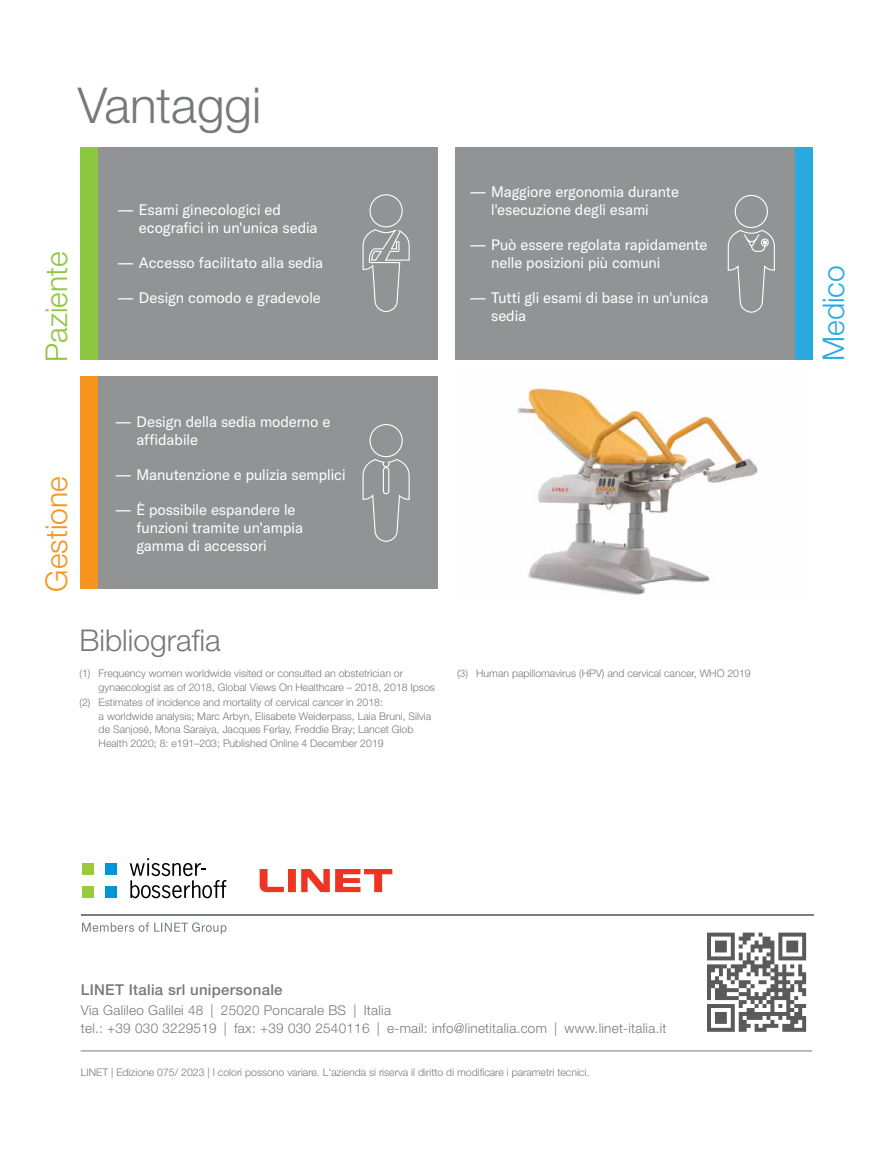
<style>
.page{position:relative;width:893px;height:1149px;background:#fff}
.page>*{position:absolute;margin:0;border:0;box-sizing:border-box;transform-origin:0 0}
.t1{font:300 49.5px "Helvetica Neue LT Pro";color:#77787b}
.t2{font:300 30px "Helvetica Neue LT Pro";color:#77787b}
.t3{font:300 30px "Helvetica Neue LT Pro";color:#f7941e}
.t4{font:300 30px "Helvetica Neue LT Pro";color:#8dc63f}
.t5{font:300 30px "Helvetica Neue LT Pro";color:#28aae1}
.t6{font:15px/18px "GT America";color:#fff}
.t7{font:500 15px "Helvetica Neue LT Pro";letter-spacing:.02em;color:#77787b}
.t8{font:300 13.5px/18px "Helvetica Neue LT Pro";letter-spacing:.02em;color:#77787b}
.t9{font:300 10.5px/13.5px "Helvetica Neue LT Pro";color:#77787b}
</style>
<div class="page">
<hr style="left:81px;top:1050px;width:731px;height:1px;background:#77787b">
<img style="left:517px;top:388px;width:241px;height:207px">
<div style="left:81px;top:376px;width:364px;height:213px;background:#929395"></div>
<div style="left:81px;top:376px;width:17px;height:213px;background:#f7941e"></div>
<svg style="left:362px;top:424px;width:48px;height:118px"></svg>
<div style="left:81px;top:147px;width:360px;height:212px;background:#929395"></div>
<div style="left:447px;top:147px;width:365px;height:212px;background:#929395"></div>
<div style="left:81px;top:147px;width:17px;height:212px;background:#8dc63f"></div>
<div style="left:795px;top:147px;width:17px;height:212px;background:#28aae1"></div>
<svg style="left:362px;top:194px;width:48px;height:118px"></svg>
<div style="left:438px;top:31px;width:17px;height:568px;background:#fff"></div>
<svg style="left:727px;top:195px;width:48px;height:118px"></svg>
<svg style="left:707px;top:932px;width:99px;height:99px"></svg>
<svg style="left:260px;top:869px;width:132px;height:22px"></svg>
<div style="left:82px;top:886px;width:12px;height:11px;background:#9aca3c"></div>
<div style="left:105px;top:886px;width:12px;height:11px;background:#0095da"></div>
<div style="left:82px;top:862px;width:12px;height:12px;background:#9aca3c"></div>
<div style="left:105px;top:862px;width:12px;height:12px;background:#0095da"></div>
<svg style="left:130px;top:858px;width:96px;height:40px"></svg>
<svg style="left:82px;top:922px;width:144px;height:11px"></svg>
<hr style="left:81px;top:914px;width:732px;height:1px;background:#797d82">
<h1 class="t1" style="left:78px;top:75px;width:185px">Vantaggi</h1>
<h2 class="t4" style="left:38px;top:361px;width:112px;rotate:-90deg">Paziente</h2>
<h3 class="t6" style="left:139px;top:201px;width:180px;text-indent:-21px">— Esami ginecologici ed ecografici in un'unica sedia</h3>
<h3 class="t6" style="left:118px;top:254px;width:207px">— Accesso facilitato alla sedia</h3>
<h3 class="t6" style="left:118px;top:289px;width:205px">— Design comodo e gradevole</h3>
<h2 class="t3" style="left:38px;top:591px;width:117px;rotate:-90deg">Gestione</h2>
<h3 class="t6" style="left:136px;top:412px;width:195px;text-indent:-21px">— Design della sedia moderno e affidabile</h3>
<h3 class="t6" style="left:115px;top:465px;width:232px">— Manutenzione e pulizia semplici</h3>
<h3 class="t6" style="left:136px;top:500px;width:168px;text-indent:-21px">— È possibile espandere le funzioni tramite un'ampia gamma di accessori</h3>
<h2 class="t2" style="left:80px;top:621px;width:143px">Bibliografia</h2>
<p class="t9" style="left:99px;top:666px;width:338px;text-indent:-19px">(1) Frequency women worldwide visited or consulted an obstetrician or gynaecologist as of 2018, Global Views On Healthcare – 2018, 2018 Ipsos</p>
<p class="t9" style="left:99px;top:695px;width:334px;text-indent:-19px">(2) Estimates of incidence and mortality of cervical cancer in 2018:<br>a worldwide analysis; Marc Arbyn, Elisabete Weiderpass, Laia Bruni, Silvia de Sanjosé, Mona Saraiya, Jacques Ferlay, Freddie Bray; Lancet Glob Health 2020; 8: e191–203; Published Online 4 December 2019</p>
<h3 class="t6" style="left:470px;top:183px;width:211px;text-align:center">— Maggiore ergonomia durante l'esecuzione degli esami</h3>
<h3 class="t6" style="left:491px;top:236px;width:218px;text-indent:-21px">— Può essere regolata rapidamente nelle posizioni più comuni</h3>
<h3 class="t6" style="left:491px;top:289px;width:219px;text-indent:-21px">— Tutti gli esami di base in un'unica sedia</h3>
<p class="t9" style="left:457px;top:666px;width:295px">(3) Human papillomavirus (HPV) and cervical cancer, WHO 2019</p>
<h2 class="t5" style="left:815px;top:361px;width:97px;rotate:-90deg">Medico</h2>
<h3 class="t7" style="left:81px;top:980px;width:203px">LINET Italia srl unipersonale</h3>
<p class="t8" style="left:81px;top:1000px;width:587px">Via Galileo Galilei 48 | 25020 Poncarale BS | Italia<br>tel.: +39 030 3229519 | fax: +39 030 2540116 | e-mail: info@linetitalia.com | www.linet-italia.it</p>
<p class="t9" style="left:81px;top:1064px;width:510px">LINET | Edizione 075/ 2023 | I colori possono variare. L'azienda si riserva il diritto di modificare i parametri tecnici.</p>
</div>
